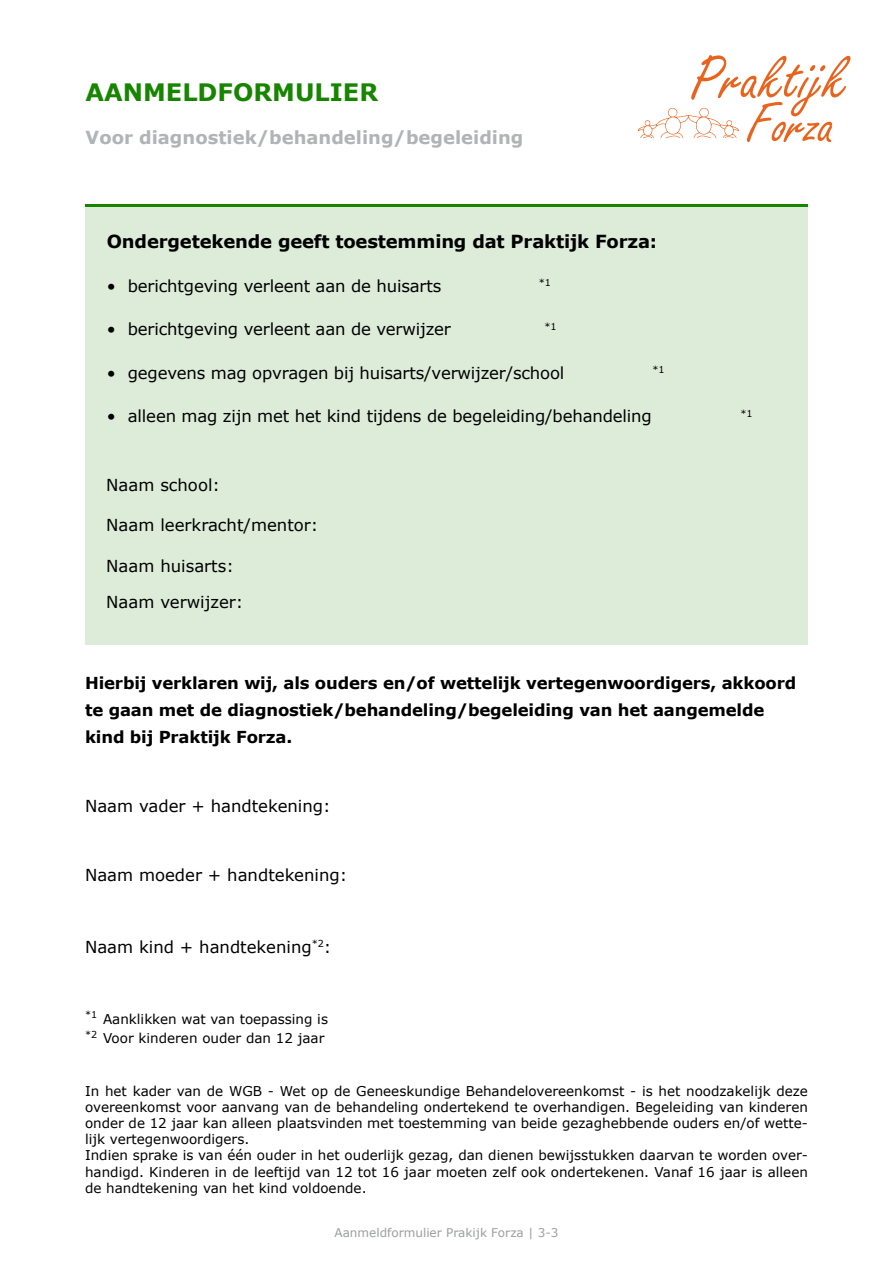
<style>
.page{position:relative;width:893px;height:1263px;background:#fff}
.page>*{position:absolute;margin:0;border:0;box-sizing:border-box;transform-origin:0 0}
.t1{font:700 24px "Verdana";color:#178500}
.t2{font:700 18px "Verdana";letter-spacing:-.01em;color:#000}
.t3{font:700 18px "Verdana";color:#b1b3b4}
.t4{font:16.5px "Verdana";letter-spacing:-.01em;color:#000}
.t5{font:700 16.5px/27px "Verdana";letter-spacing:-.01em;color:#000}
.t6{font:13.5px/16.2px "Verdana";color:#000}
.t7{font:12px "Verdana";color:#9c9e9f}
.t8{font:9.6px "Verdana";color:#000}
</style>
<div class="page">
<div style="left:85px;top:204px;width:723px;height:440px;background:#dcecd9"></div>
<hr style="left:85px;top:204px;width:723px;height:2px;background:#178500">
<svg style="left:638px;top:55px;width:212px;height:87px"></svg>
<h1 class="t1" style="left:86px;top:75px;width:294px">AANMELDFORMULIER</h1>
<h2 class="t3" style="left:86px;top:125px;width:439px">Voor diagnostiek/behandeling/begeleiding</h2>
<h2 class="t2" style="left:107px;top:229px;width:552px">Ondergetekende geeft toestemming dat Praktijk Forza:</h2>
<p class="t4" style="left:107px;top:274px;width:336px">• berichtgeving verleent aan de huisarts</p>
<p class="t8" style="left:539px;top:276px;width:14px">*1</p>
<p class="t4" style="left:107px;top:318px;width:345px">• berichtgeving verleent aan de verwijzer</p>
<p class="t8" style="left:544px;top:320px;width:14px">*1</p>
<p class="t4" style="left:107px;top:361px;width:459px">• gegevens mag opvragen bij huisarts/verwijzer/school</p>
<p class="t8" style="left:652px;top:363px;width:14px">*1</p>
<p class="t4" style="left:107px;top:405px;width:546px">• alleen mag zijn met het kind tijdens de begeleiding/behandeling</p>
<p class="t8" style="left:740px;top:407px;width:14px">*1</p>
<p class="t4" style="left:106px;top:474px;width:115px">Naam school:</p>
<p class="t4" style="left:106px;top:514px;width:214px">Naam leerkracht/mentor:</p>
<p class="t4" style="left:106px;top:554px;width:129px">Naam huisarts:</p>
<p class="t4" style="left:106px;top:591px;width:139px">Naam verwijzer:</p>
<p class="t5" style="left:85px;top:669px;width:713px">Hierbij verklaren wij, als ouders en/of wettelijk vertegenwoordigers, akkoord te gaan met de diagnostiek/behandeling/begeleiding van het aangemelde kind bij Praktijk Forza.</p>
<p class="t4" style="left:85px;top:794px;width:247px">Naam vader + handtekening:</p>
<p class="t4" style="left:85px;top:863px;width:264px">Naam moeder + handtekening:</p>
<p class="t4" style="left:85px;top:935px;width:248px">Naam kind + handtekening<sup>*2</sup>:</p>
<p class="t6" style="left:85px;top:1009px;width:244px;line-height:19.8px"><sup>*1</sup> Aanklikken wat van toepassing is <sup>*2</sup> Voor kinderen ouder dan 12 jaar</p>
<p class="t6" style="left:85px;top:1082px;width:724px">In het kader van de WGB - Wet op de Geneeskundige Behandelovereenkomst - is het noodzakelijk deze overeenkomst voor aanvang van de behandeling ondertekend te overhandigen. Begeleiding van kinderen onder de 12 jaar kan alleen plaatsvinden met toestemming van beide gezaghebbende ouders en/of wette&shy;lijk vertegenwoordigers.<br>Indien sprake is van één ouder in het ouderlijk gezag, dan dienen bewijsstukken daarvan te worden over&shy;handigd. Kinderen in de leeftijd van 12 tot 16 jaar moeten zelf ook ondertekenen. Vanaf 16 jaar is alleen de handtekening van het kind voldoende.</p>
<p class="t7" style="left:335px;top:1224px;width:225px">Aanmeldformulier Prakijk Forza | 3-3</p>
</div>
